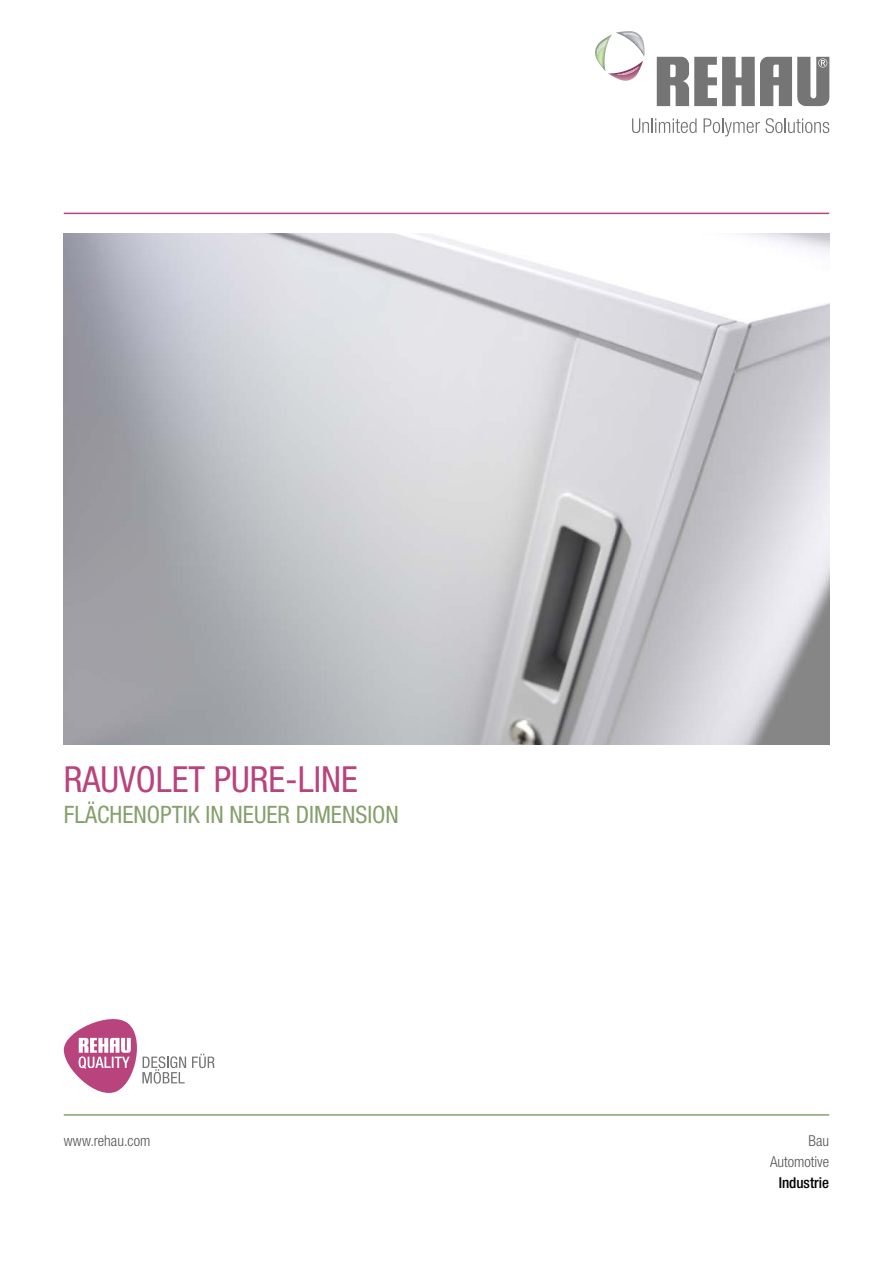
<style>
.page{position:relative;width:893px;height:1263px;background:#fff}
.page>*{position:absolute;margin:0;border:0;box-sizing:border-box;transform-origin:0 0}
.t1{font:condensed 36px "Helvetica Neue LTW1 G";color:#b9447d}
.t2{font:condensed 24px "Helvetica Neue LTW1 G";color:#86a06d}
.t3{font:300 condensed 15px/21px "Helvetica Neue LTW1 G";color:#545453;text-align:right}
.t4{font:500 condensed 15px "Helvetica Neue LTW1 G";color:#000}
</style>
<div class="page">
<img style="left:64px;top:234px;width:765px;height:510px">
<svg style="left:192px;top:1054px;width:23px;height:14px"></svg>
<svg style="left:64px;top:1019px;width:122px;height:74px"></svg>
<hr style="left:64px;top:213px;width:765px;height:1px;background:#b9447d">
<hr style="left:64px;top:1114px;width:765px;height:2px;background:#86a06d">
<svg style="left:632px;top:118px;width:65px;height:15px"></svg>
<svg style="left:704px;top:118px;width:125px;height:18px"></svg>
<svg style="left:657px;top:57px;width:172px;height:49px"></svg>
<svg style="left:595px;top:31px;width:49px;height:50px"></svg>
<img style="left:597px;top:39px;width:10px;height:16px">
<img style="left:616px;top:66px;width:23px;height:9px">
<img style="left:623px;top:33px;width:16px;height:5px">
<h1 class="t1" style="left:64px;top:758px;width:296px">RAUVOLET PURE-LINE</h1>
<p class="t2" style="left:64px;top:801px;width:337px">FLÄCHENOPTIK IN NEUER DIMENSION</p>
<p class="t3" style="left:64px;top:1130px;width:88px">www.rehau.com</p>
<p class="t3" style="left:770px;top:1130px;width:61px">Bau<br>Automotive</p>
<p class="t4" style="left:779px;top:1174px;width:52px">Industrie</p>
</div>
